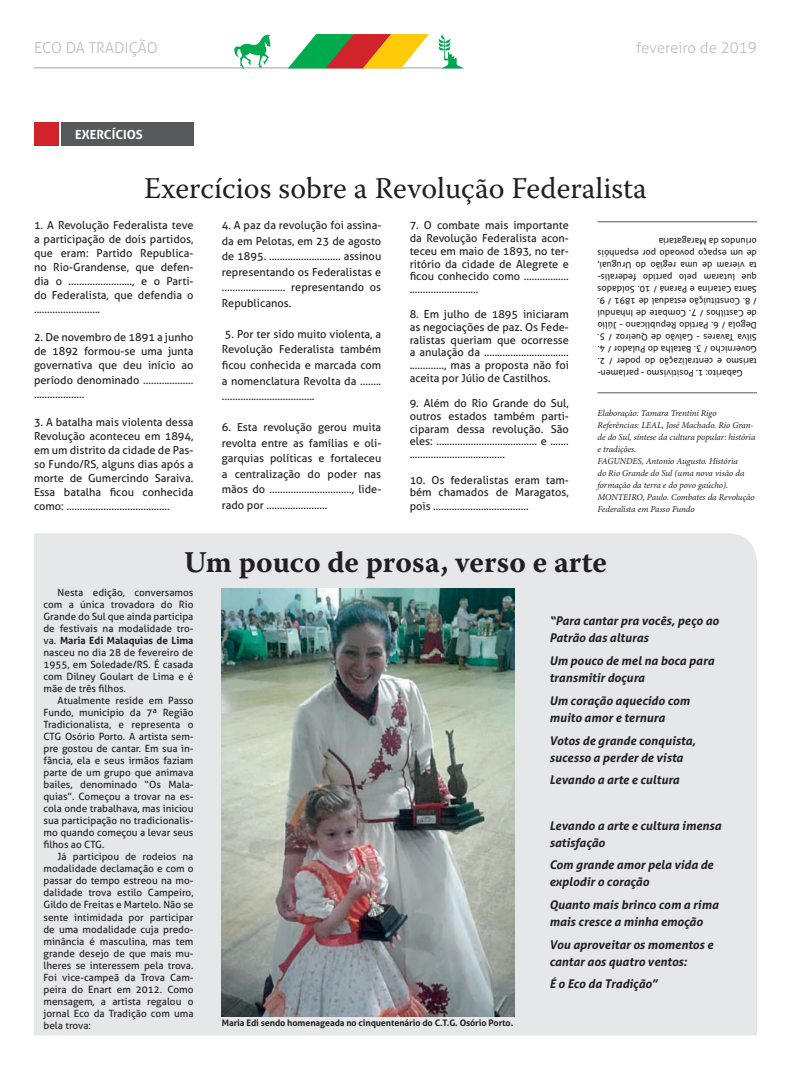
<style>
.page{position:relative;width:791px;height:1078px;background:#fff}
.page>*{position:absolute;margin:0;border:0;box-sizing:border-box;transform-origin:0 0}
.t1{font:30px "Warnock Pro";color:#231f20}
.t2{font:700 30px "Warnock Pro";color:#231f20}
.t3{font:300 15px "Aller";color:#bcbdc0}
.t4{font:700 12.6px "Aller";color:#fff}
.t5{font:italic 700 12px/17px "Aller";color:#231f20}
.t6{font:11px/14px "Aller";color:#231f20;text-align:justify}
.t7{font:10px/12px "Aller";color:#231f20;text-align:justify}
.t8{font:9px/12px "Aller";color:#231f20;text-align:justify}
.t9{font:italic 9px/12px "Minion Pro";letter-spacing:-.005em;color:#231f20}
.t10{font:700 9px "Aller";letter-spacing:-.01em;color:#231f20}
.s1{font-weight:700}
</style>
<div class="page">
<div style="left:34px;top:533px;width:723px;height:502px;background:#e6e7e9"></div>
<div style="left:34px;top:122px;width:24px;height:24px;background:#d1232a"></div>
<div style="left:61px;top:122px;width:132px;height:24px;background:#57585a"></div>
<img style="left:222px;top:588px;width:292px;height:427px">
<hr style="left:597px;top:392px;width:160px;height:1px;background:#57585a">
<hr style="left:597px;top:221px;width:160px;height:1px;background:#57585a">
<svg style="left:234px;top:34px;width:36px;height:33px"></svg>
<hr style="left:34px;top:67px;width:428px;height:1px;background:#a8a9ad">
<svg style="left:288px;top:34px;width:141px;height:34px"></svg>
<svg style="left:438px;top:34px;width:25px;height:34px"></svg>
<p class="t3" style="left:34px;top:39px;width:125px">ECO DA TRADIÇÃO</p>
<p class="t3" style="left:636px;top:39px;width:122px">fevereiro de 2019</p>
<p class="t4" style="left:75px;top:126px;width:69px">EXERCÍCIOS</p>
<p class="t1" style="left:144px;top:170px;width:504px">Exercícios sobre a Revolução Federalista</p>
<p class="t6" style="left:34px;top:218px;width:161px">1. A Revolução Federalista teve a participação de dois partidos, que eram: Partido Republica&shy;no Rio-Grandense, que defen&shy;dia o ........................, e o Parti&shy;do Federalista, que defendia o .........................</p>
<p class="t6" style="left:34px;top:330px;width:161px">2. De novembro de 1891 a junho de 1892 formou-se uma junta governativa que deu início ao período denominado ................... ...................</p>
<p class="t6" style="left:34px;top:414px;width:161px">3. A batalha mais violenta dessa Revolução aconteceu em 1894, em um distrito da cidade de Pas&shy;so Fundo/RS, alguns dias após a morte de Gumercindo Saraiva.<br>Essa batalha ficou conhecida como: .......................................</p>
<p class="t6" style="left:222px;top:218px;width:161px;line-height:15.5px">4. A paz da revolução foi assina&shy;da em Pelotas, em 23 de agosto de 1895. ........................... assinou representando os Federalistas e ........................ representando os Republicanos.</p>
<p class="t6" style="left:222px;top:326px;width:161px;line-height:15.5px">5. Por ter sido muito violenta, a Revolução Federalista também ficou conhecida e marcada com a nomenclatura Revolta da ........ ...................................</p>
<p class="t6" style="left:222px;top:419px;width:161px;line-height:15.5px">6. Esta revolução gerou muita revolta entre as famílias e oli&shy;garquias políticas e fortaleceu a centralização do poder nas mãos do ..............................., lide&shy;rado por .......................</p>
<p class="t6" style="left:410px;top:219px;width:161px;line-height:12.7px">7. O combate mais importante da Revolução Federalista acon&shy;teceu em maio de 1893, no ter&shy;ritório da cidade de Alegrete e ficou conhecido como ................. ..........................</p>
<p class="t6" style="left:410px;top:308px;width:161px;line-height:12.7px">8. Em julho de 1895 iniciaram as negociações de paz. Os Fede&shy;ralistas queriam que ocorresse a anulação da ................................ ............., mas a proposta não foi aceita por Júlio de Castilhos.</p>
<p class="t6" style="left:410px;top:397px;width:161px;line-height:12.7px">9. Além do Rio Grande do Sul, outros estados também parti&shy;ciparam dessa revolução. São eles: ...................................... e ....... ....................................</p>
<p class="t6" style="left:410px;top:473px;width:161px;line-height:12.9px">10. Os federalistas eram tam&shy;bém chamados de Maragatos, pois ....................................</p>
<p class="t8" style="left:757px;top:379px;width:161px;text-indent:14px;rotate:-180deg">Gabarito: 1. Positivismo - parlamen&shy;tarismo e centralização do poder / 2.<br>Governicho / 3. Batalha do Pulador / 4.<br>Silva Tavares - Galvão de Queiroz / 5.<br>Degola / 6. Partido Republicano - Júlio de Castilhos / 7. Combate de Inhanduí / 8. Constituição estadual de 1891 / 9.<br>Santa Catarina e Paraná / 10. Soldados que lutaram pelo partido federalis&shy;ta vieram de uma região do Uruguai, de um espaço povoado por espanhóis oriundos da Maragataria</p>
<p class="t9" style="left:597px;top:406px;width:121px">Elaboração: Tamara Trentini Rigo</p>
<p class="t9" style="left:597px;top:418px;width:159px">Referências: LEAL, José Machado. Rio Gran&shy;de do Sul, síntese da cultura popular: história e tradições.</p>
<p class="t9" style="left:597px;top:454px;width:148px">FAGUNDES, Antonio Augusto. História do Rio Grande do Sul (uma nova visão da formação da terra e do povo gaúcho).</p>
<p class="t9" style="left:597px;top:490px;width:159px">MONTEIRO, Paulo. Combates da Revolução<br>Federalista em Passo Fundo</p>
<p class="t2" style="left:184px;top:544px;width:424px">Um pouco de prosa, verso e arte</p>
<p class="t7" style="left:43px;top:586px;width:152px;text-indent:14px">Nesta edição, conversamos com a única trovadora do Rio Grande do Sul que ainda participa de festivais na modalidade tro&shy;va. <span class="s1">Maria Edi Malaquias de Lima </span>nasceu no dia 28 de fevereiro de 1955, em Soledade/RS. É casada com Dilney Goulart de Lima e é mãe de três filhos.</p>
<p class="t7" style="left:43px;top:694px;width:152px;text-indent:14px">Atualmente reside em Passo Fundo, município da 7ª Região Tradicionalista, e representa o CTG Osório Porto. A artista sem&shy;pre gostou de cantar. Em sua in&shy;fância, ela e seus irmãos faziam parte de um grupo que animava bailes, denominado “Os Mala&shy;quias”. Começou a trovar na es&shy;cola onde trabalhava, mas iniciou sua participação no tradicionalis&shy;mo quando começou a levar seus filhos ao CTG.</p>
<p class="t7" style="left:43px;top:850px;width:152px;text-indent:14px">Já participou de rodeios na modalidade declamação e com o passar do tempo estreou na mo&shy;dalidade trova estilo Campeiro, Gildo de Freitas e Martelo. Não se sente intimidada por participar de uma modalidade cuja predo&shy;minância é masculina, mas tem grande desejo de que mais mu&shy;lheres se interessem pela trova.<br>Foi vice-campeã da Trova Cam&shy;peira do Enart em 2012. Como mensagem, a artista regalou o jornal Eco da Tradição com uma bela trova:</p>
<p class="t5" style="left:549px;top:612px;width:171px">“Para cantar pra vocês, peço ao<br>Patrão das alturas</p>
<p class="t5" style="left:549px;top:652px;width:166px">Um pouco de mel na boca para transmitir doçura</p>
<p class="t5" style="left:549px;top:691px;width:142px">Um coração aquecido com muito amor e ternura</p>
<p class="t5" style="left:549px;top:731px;width:148px">Votos de grande conquista, sucesso a perder de vista</p>
<p class="t5" style="left:549px;top:771px;width:132px">Levando a arte e cultura</p>
<p class="t5" style="left:549px;top:816px;width:173px">Levando a arte e cultura imensa satisfação</p>
<p class="t5" style="left:549px;top:856px;width:165px">Com grande amor pela vida de explodir o coração</p>
<p class="t5" style="left:549px;top:895px;width:171px">Quanto mais brinco com a rima mais cresce a minha emoção</p>
<p class="t5" style="left:549px;top:935px;width:165px">Vou aproveitar os momentos e cantar aos quatro ventos:</p>
<p class="t5" style="left:549px;top:975px;width:110px">É o Eco da Tradição”</p>
<p class="t10" style="left:222px;top:1017px;width:293px">Maria Edi sendo homenageada no cinquentenário do C.T.G. Osório Porto.</p>
</div>
